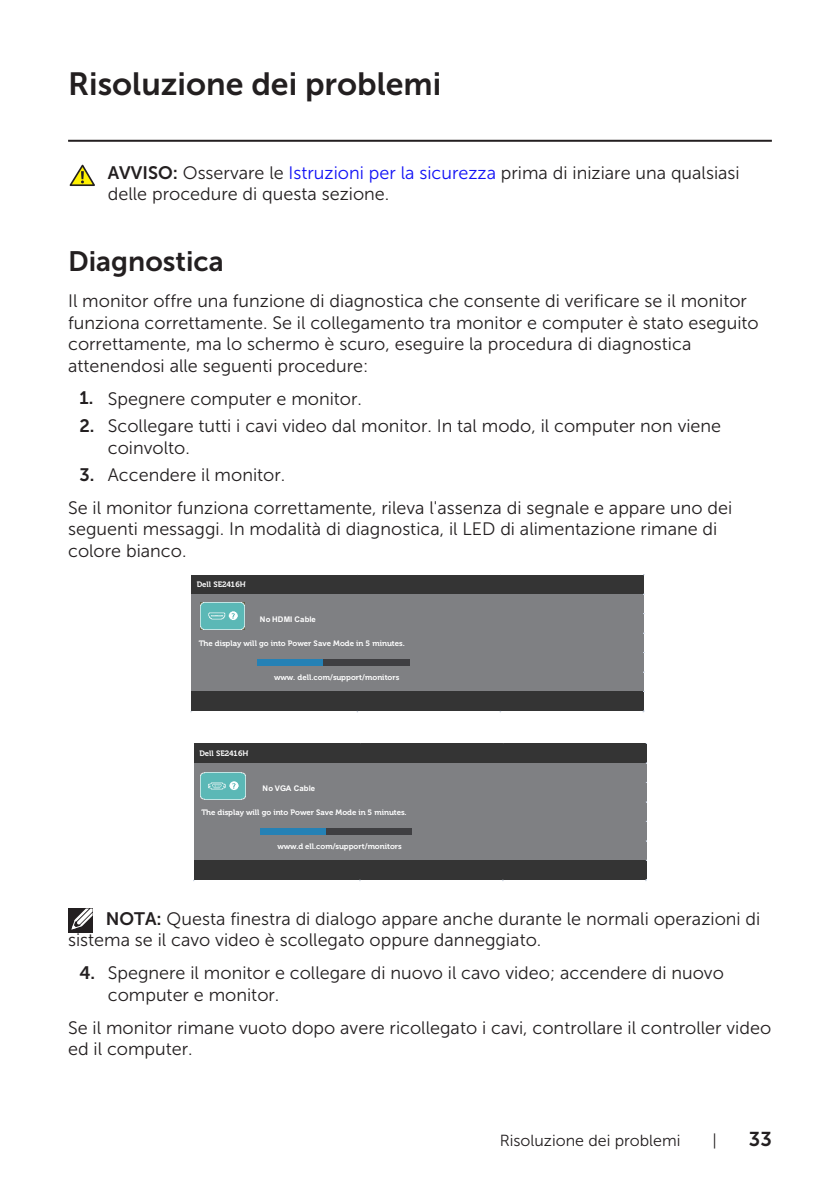
<style>
.page{position:relative;width:840px;height:1191px;background:#fff}
.page>*{position:absolute;margin:0;border:0;box-sizing:border-box;transform-origin:0 0}
.Head_1{font:32px "Museo Sans For Dell 700";color:#231f20}
.Head_2{font:28px "Museo Sans For Dell 700";color:#231f20}
.t1{font:20px "Museo Sans For Dell 700";color:#231f20}
.text{font:18px/21.6px "Museo Sans For Dell 300";color:#231f20}
.text_item_umber_2{font:18px/21.6px "Museo Sans For Dell 300";color:#231f20}
.text_item_number{font:18px "Museo Sans For Dell 300";color:#231f20}
.t2{font:16px "Museo Sans For Dell 300";color:#231f20}
.t3{font:700 7.8px "Museo For Dell";letter-spacing:.005em;color:#fff}
.t4{font:700 7.8px "Arial";letter-spacing:.015em;color:#fff}
.s1{font-family:"Museo Sans For Dell 700"}
.s2{color:#1111f6}
</style>
<div class="page">
<hr style="left:68px;top:140px;width:703px;height:2px;background:#231f20">
<svg style="left:69px;top:164px;width:26px;height:22px"></svg>
<div style="left:191px;top:575px;width:452px;height:19px;background:#343434"></div>
<div style="left:191px;top:594px;width:452px;height:98px;background:#7f8083"></div>
<div style="left:191px;top:691px;width:452px;height:20px;background:#343434"></div>
<div style="left:258px;top:659px;width:151px;height:6px;background:#3f3f42"></div>
<div style="left:258px;top:659px;width:65px;height:6px;background:#2581b5"></div>
<img style="left:200px;top:603px;width:44px;height:26px">
<div style="left:193px;top:743px;width:453px;height:20px;background:#343434"></div>
<div style="left:193px;top:763px;width:453px;height:97px;background:#7f8083"></div>
<div style="left:193px;top:860px;width:453px;height:20px;background:#343434"></div>
<img style="left:201px;top:772px;width:44px;height:27px">
<div style="left:260px;top:828px;width:152px;height:6px;background:#3f3f42"></div>
<div style="left:260px;top:828px;width:65px;height:6px;background:#2581b5"></div>
<div style="left:68px;top:908px;width:24px;height:25px;background:#231f20"></div>
<svg style="left:71px;top:908px;width:22px;height:22px"></svg>
<p class="Head_1" style="left:68px;top:66px;width:374px">Risoluzione dei problemi</p>
<p class="text" style="left:108px;top:162px;width:633px"><span class="s1">AVVISO:</span> Osservare le <span class="s2">Istruzioni per la sicurezza</span> prima di iniziare una qualsiasi delle procedure di questa sezione.</p>
<p class="Head_2" style="left:68px;top:245px;width:157px">Diagnostica</p>
<p class="text" style="left:68px;top:290px;width:691px">Il monitor offre una funzione di diagnostica che consente di verificare se il monitor funziona correttamente. Se il collegamento tra monitor e computer è stato eseguito correttamente, ma lo schermo è scuro, eseguire la procedura di diagnostica attenendosi alle seguenti procedure:</p>
<p class="text_item_number" style="left:79px;top:389px;width:284px"><span class="s1">1.</span> Spegnere computer e monitor.</p>
<p class="text_item_umber_2" style="left:108px;top:415px;width:614px;text-indent:-28px"><span class="s1">2.</span> Scollegare tutti i cavi video dal monitor. In tal modo, il computer non viene coinvolto.</p>
<p class="text_item_umber_2" style="left:79px;top:464px;width:207px"><span class="s1">3.</span> Accendere il monitor.</p>
<p class="text" style="left:68px;top:497px;width:665px">Se il monitor funziona correttamente, rileva l'assenza di segnale e appare uno dei seguenti messaggi. In modalità di diagnostica, il LED di alimentazione rimane di colore bianco.</p>
<p class="t3" style="left:197px;top:580px;width:50px">Dell SE2416H</p>
<p class="t4" style="left:260px;top:614px;width:57px">No HDMI Cable</p>
<p class="t3" style="left:199px;top:638px;width:207px">The display will go into Power Save Mode in 5 minutes.</p>
<p class="t3" style="left:274px;top:673px;width:127px">www. dell.com/support/monitors</p>
<p class="t3" style="left:199px;top:749px;width:50px">Dell SE2416H</p>
<p class="t4" style="left:262px;top:782px;width:54px">No VGA Cable</p>
<p class="t3" style="left:201px;top:807px;width:206px">The display will go into Power Save Mode in 5 minutes.</p>
<p class="t3" style="left:277px;top:842px;width:126px">www.d ell.com/support/monitors</p>
<p class="text" style="left:68px;top:907px;width:693px;text-indent:38px"><span class="s1">NOTA:</span> Questa finestra di dialogo appare anche durante le normali operazioni di sistema se il cavo video è scollegato oppure danneggiato.</p>
<p class="text_item_umber_2" style="left:108px;top:962px;width:617px;text-indent:-28px"><span class="s1">4.</span> Spegnere il monitor e collegare di nuovo il cavo video; accendere di nuovo computer e monitor.</p>
<p class="text" style="left:68px;top:1017px;width:704px">Se il monitor rimane vuoto dopo avere ricollegato i cavi, controllare il controller video ed il computer.</p>
<p class="t2" style="left:499px;top:1131px;width:182px">Risoluzione dei problemi</p>
<p class="t2" style="left:712px;top:1131px;width:6px">|</p>
<p class="t1" style="left:748px;top:1127px;width:24px">33</p>
</div>
